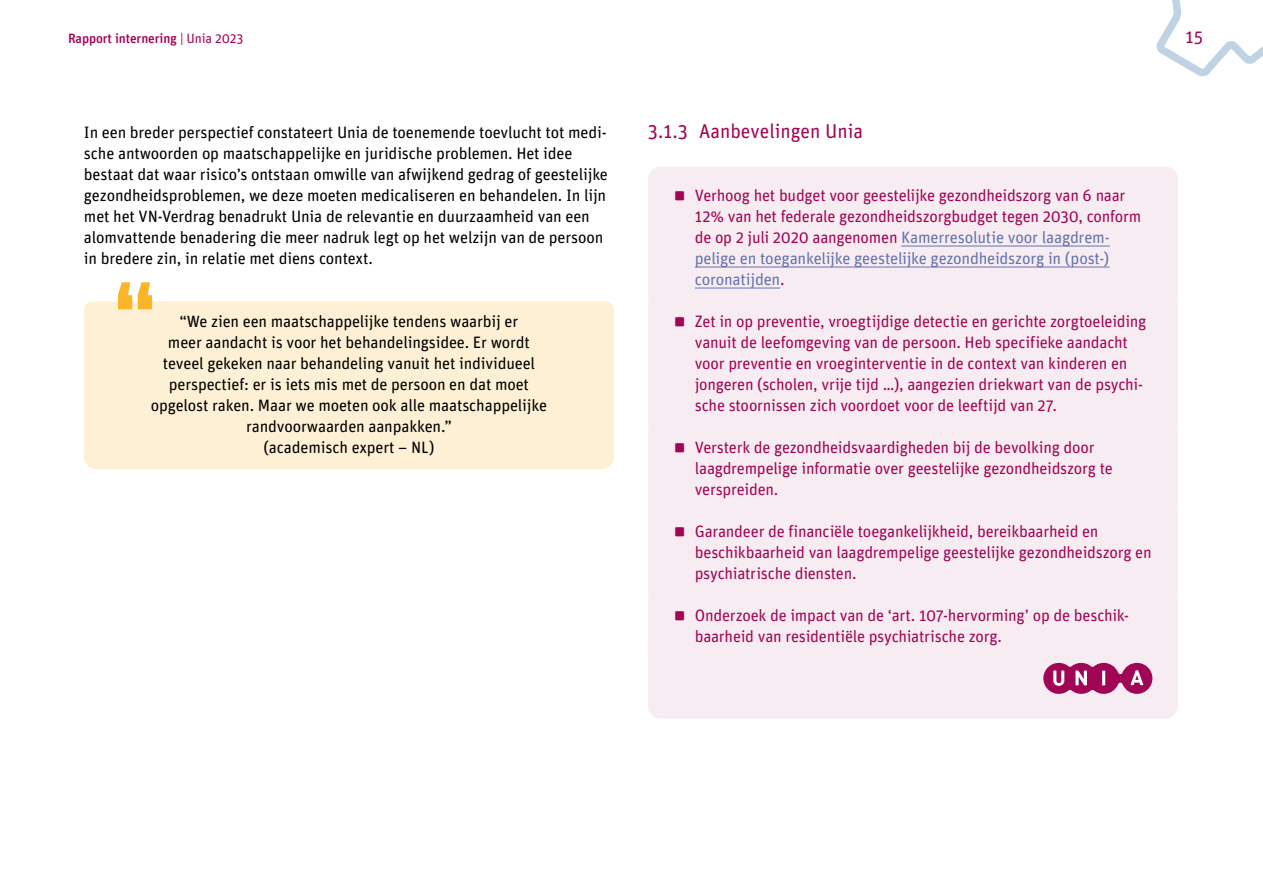
<style>
.page{position:relative;width:1263px;height:893px;background:#fff}
.page>*{position:absolute;margin:0;border:0;box-sizing:border-box;transform-origin:0 0}
.t1{font:20.1px "Unit Rounded OT";color:#a10656}
.t2{font:18px "Unit Rounded OT";color:#a10656}
.t3{font:16.5px/21px "Unit Rounded Pro";letter-spacing:-.015em;color:#a10656}
.Body{font:16.5px/21px "Unit Rounded OT";letter-spacing:-.01em;color:#000}
.t4{font:500 13.5px "Unit Rounded OT";letter-spacing:-.01em;color:#a10656}
.s1{font-weight:400}
.s2{font-weight:700;font-size:25.5px}
.s3{color:#6674ad}
</style>
<div class="page">
<svg style="left:1156px;top:0;width:107px;height:77px"></svg>
<div style="left:84px;top:305px;width:530px;height:164px;background:#fef0d4;border-radius:13px"></div>
<svg style="left:84px;top:282px;width:530px;height:32px"></svg>
<div style="left:648px;top:167px;width:530px;height:143px;background:#f7ecf1;border-radius:13px"></div>
<hr style="left:901px;top:246px;width:209px;height:1px;background:#6674ad">
<hr style="left:695px;top:267px;width:414px;height:1px;background:#6674ad">
<hr style="left:695px;top:288px;width:85px;height:1px;background:#6674ad">
<div style="left:648px;top:293px;width:530px;height:143px;background:#f7ecf1;border-radius:13px"></div>
<div style="left:648px;top:419px;width:530px;height:101px;background:#f7ecf1;border-radius:13px"></div>
<div style="left:648px;top:503px;width:530px;height:101px;background:#f7ecf1;border-radius:13px"></div>
<div style="left:648px;top:587px;width:530px;height:80px;background:#f7ecf1;border-radius:13px"></div>
<div style="left:648px;top:634px;width:530px;height:84px;background:#f7ecf1;border-radius:13px"></div>
<svg style="left:1043px;top:663px;width:109px;height:31px"></svg>
<p class="t4" style="left:68px;top:30px;width:177px">Rapport internering <span class="s1">| Unia 2023</span></p>
<p class="Body" style="left:84px;top:122px;width:525px">In een breder perspectief constateert Unia de toenemende toevlucht tot medi&shy;sche antwoorden op maatschappelijke en juridische problemen. Het idee bestaat dat waar risico’s ontstaan omwille van afwijkend gedrag of geestelijke gezondheidsproblemen, we deze moeten medicaliseren en behandelen. In lijn met het VN-Verdrag benadrukt Unia de relevantie en duurzaamheid van een alomvattende benadering die meer nadruk legt op het welzijn van de persoon in bredere zin, in relatie met diens context.</p>
<p class="Body" style="left:151px;top:311px;width:398px;text-align:center">“We zien een maatschappelijke tendens waarbij er<br>meer aandacht is voor het behandelingsidee. Er wordt teveel gekeken naar behandeling vanuit het individueel perspectief: er is iets mis met de persoon en dat moet opgelost raken. Maar we moeten ook alle maatschappelijke randvoorwaarden aanpakken.”<br>(academisch expert – NL)</p>
<p class="t1" style="left:648px;top:119px;width:217px">3.1.3 Aanbevelingen Unia</p>
<p class="t3" style="left:695px;top:184px;width:448px;text-indent:-21px"><span class="s2">▪</span> Verhoog het budget voor geestelijke gezondheidszorg van 6 naar 12% van het federale gezondheidszorgbudget tegen 2030, conform de op 2 juli 2020 aangenomen <span class="s3">Kamerresolutie voor laagdrem&shy;pelige en toegankelijke geestelijke gezondheidszorg in (post-) coronatijden</span>.</p>
<p class="t3" style="left:695px;top:310px;width:453px;text-indent:-21px"><span class="s2">▪</span> Zet in op preventie, vroegtijdige detectie en gerichte zorgtoeleiding vanuit de leefomgeving van de persoon. Heb specifieke aandacht voor preventie en vroeginterventie in de context van kinderen en jongeren (scholen, vrije tijd …), aangezien driekwart van de psychi&shy;sche stoornissen zich voordoet voor de leeftijd van 27.</p>
<p class="t3" style="left:695px;top:436px;width:420px;text-indent:-21px"><span class="s2">▪</span> Versterk de gezondheidsvaardigheden bij de bevolking door laagdrempelige informatie over geestelijke gezondheidszorg te verspreiden.</p>
<p class="t3" style="left:695px;top:520px;width:458px;text-indent:-21px"><span class="s2">▪</span> Garandeer de financiële toegankelijkheid, bereikbaarheid en beschikbaarheid van laagdrempelige geestelijke gezondheidszorg en psychiatrische diensten.</p>
<p class="t3" style="left:695px;top:604px;width:436px;text-indent:-21px"><span class="s2">▪</span> Onderzoek de impact van de ‘art. 107-hervorming’ op de beschik&shy;baarheid van residentiële psychiatrische zorg.</p>
<p class="t2" style="left:1185px;top:26px;width:19px">15</p>
</div>
